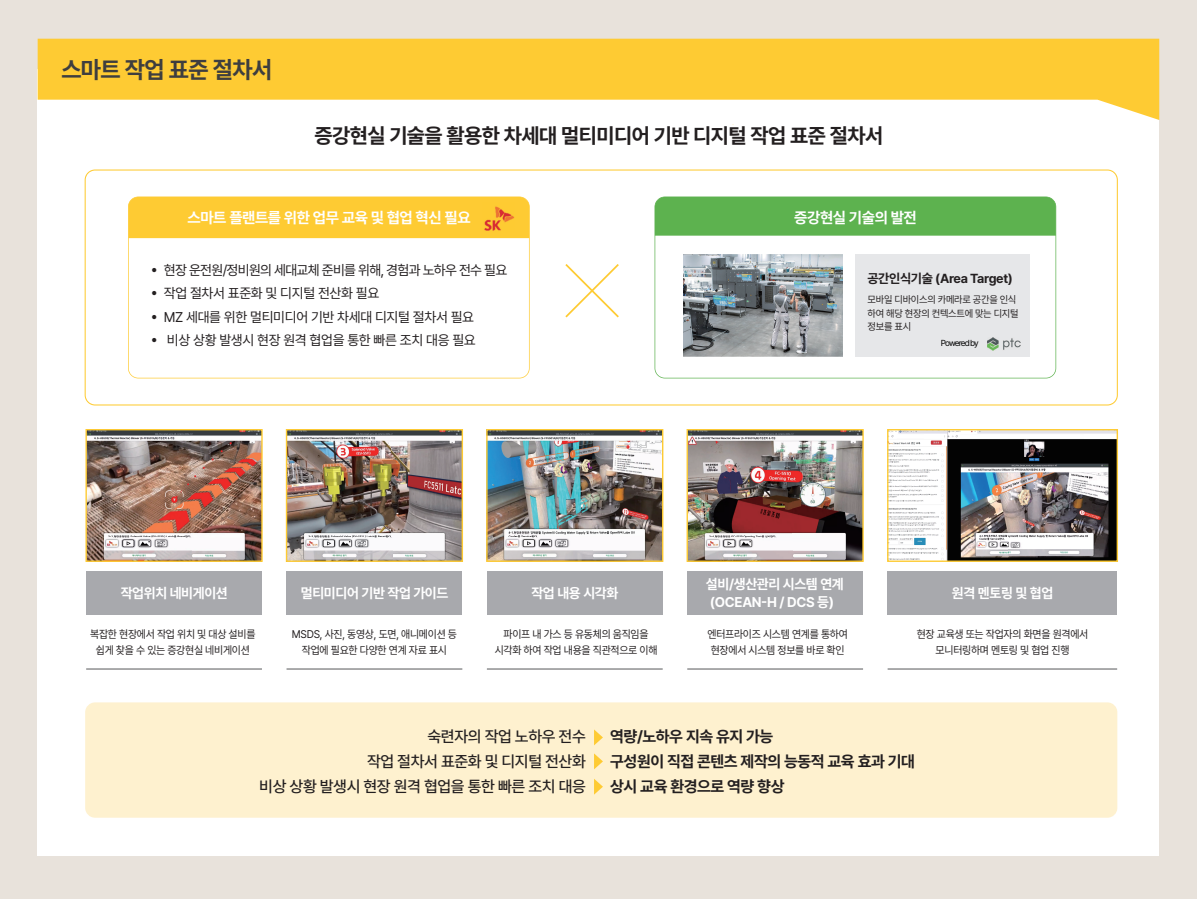
<style>
.page{position:relative;width:1197px;height:899px;background:#e8e2db}
.page>*{position:absolute;margin:0;border:0;box-sizing:border-box;transform-origin:0 0}
.t1{font:700 23.8px "Pretendard";letter-spacing:-.025em;color:#3e3e3f}
.t2{font:700 21px "Pretendard";letter-spacing:-.025em;color:#231f20}
.t3{font:500 15.92px/24.7px "Pretendard";letter-spacing:-.025em;color:#231f20;text-align:right}
.t4{font:700 15.92px/24.7px "Pretendard";letter-spacing:-.025em;color:#231f20}
.t5{font:700 15.33px "Pretendard";letter-spacing:-.025em;color:#fff}
.t6{font:14.04px "Pretendard";letter-spacing:-.025em;color:#231f20}
.t7{font:700 14.04px/17.5px "Pretendard";letter-spacing:-.025em;color:#fff}
.t8{font:14.04px "Pretendard";letter-spacing:-.05em;color:#231f20}
.t9{font:700 13.02px "Pretendard";letter-spacing:-.025em;color:#231f20}
.t10{font:11.09px/16.3px "Pretendard";letter-spacing:-.025em;color:#231f20;text-align:center;scale:.95 1}
.t11{font:10.08px/13.5px "Pretendard";letter-spacing:-.025em;color:#231f20}
.t12{font:8.64px "Pretendard";letter-spacing:-.11em;color:#030303}
</style>
<div class="page">
<div style="left:38px;top:69px;width:1121px;height:787px;background:#fff"></div>
<svg style="left:38px;top:39px;width:1121px;height:81px;fill:#fecb33"></svg>
<svg style="left:85px;top:169px;width:1032px;height:236px"></svg>
<div style="left:85px;top:702px;width:1032px;height:116px;background:#fef1cf;border-radius:10px"></div>
<svg style="left:128px;top:238px;width:401px;height:140px"></svg>
<div style="left:128px;top:197px;width:401px;height:41px;background:#fecb33"></div>
<svg style="left:654px;top:197px;width:402px;height:181px"></svg>
<div style="left:655px;top:197px;width:400px;height:39px;background:#5db24f"></div>
<svg style="left:563px;top:262px;width:57px;height:57px"></svg>
<hr style="left:86px;top:669px;width:176px;height:1px;background:#57585a">
<div style="left:86px;top:571px;width:176px;height:43px;background:#a8a9ad"></div>
<img style="left:87px;top:431px;width:174px;height:129px">
<div style="left:85px;top:429px;width:178px;height:133px;border:1px solid #fecb33"></div>
<hr style="left:286px;top:669px;width:176px;height:1px;background:#57585a">
<div style="left:286px;top:571px;width:176px;height:43px;background:#a8a9ad"></div>
<img style="left:288px;top:431px;width:173px;height:129px">
<div style="left:286px;top:429px;width:177px;height:133px;border:1px solid #fecb33"></div>
<hr style="left:487px;top:669px;width:175px;height:1px;background:#57585a">
<div style="left:487px;top:571px;width:175px;height:43px;background:#a8a9ad"></div>
<img style="left:488px;top:431px;width:173px;height:129px">
<div style="left:486px;top:429px;width:177px;height:133px;border:1px solid #fecb33"></div>
<hr style="left:687px;top:669px;width:176px;height:1px;background:#57585a">
<div style="left:687px;top:571px;width:176px;height:43px;background:#a8a9ad"></div>
<img style="left:688px;top:431px;width:173px;height:129px">
<div style="left:686px;top:429px;width:177px;height:133px;border:1px solid #fecb33"></div>
<hr style="left:887px;top:669px;width:230px;height:1px;background:#57585a">
<div style="left:887px;top:571px;width:230px;height:43px;background:#a8a9ad"></div>
<img style="left:889px;top:431px;width:227px;height:129px">
<div style="left:887px;top:429px;width:231px;height:133px;border:1px solid #fecb33"></div>
<img style="left:683px;top:254px;width:159px;height:103px">
<div style="left:855px;top:254px;width:175px;height:103px;background:#e6e7e9"></div>
<svg style="left:594px;top:729px;width:9px;height:16px"></svg>
<svg style="left:594px;top:753px;width:9px;height:16px"></svg>
<svg style="left:594px;top:779px;width:9px;height:16px"></svg>
<img style="left:988px;top:337px;width:32px;height:13px">
<img style="left:482px;top:203px;width:33px;height:29px">
<h1 class="t1" style="left:61px;top:52px;width:212px">스마트 작업 표준 절차서</h1>
<h2 class="t2" style="left:314px;top:120px;width:570px">증강현실 기술을 활용한 차세대 멀티미디어 기반 디지털 작업 표준 절차서</h2>
<h3 class="t5" style="left:187px;top:206px;width:285px">스마트 플랜트를 위한 업무 교육 및 협업 혁신 필요</h3>
<p class="t8" style="left:151px;top:260px;width:358px">• 현장 운전원/정비원의 세대교체 준비를 위해, 경험과 노하우 전수 필요</p>
<p class="t6" style="left:151px;top:283px;width:230px">• 작업 절차서 표준화 및 디지털 전산화 필요</p>
<p class="t6" style="left:151px;top:307px;width:325px">• MZ 세대를 위한 멀티미디어 기반 차세대 디지털 절차서 필요</p>
<p class="t6" style="left:151px;top:330px;width:326px">• 비상 상황 발생시 현장 원격 협업을 통한 빠른 조치 대응 필요</p>
<h3 class="t5" style="left:794px;top:206px;width:124px">증강현실 기술의 발전</h3>
<p class="t9" style="left:867px;top:269px;width:147px">공간인식기술 (Area Target)</p>
<p class="t11" style="left:867px;top:293px;width:153px">모바일 디바이스의 카메라로 공간을 인식 하여 해당 현장의 컨텍스트에 맞는 디지털 정보를 표시</p>
<p class="t12" style="left:940px;top:337px;width:39px">Poweredby</p>
<p class="t7" style="left:121px;top:584px;width:109px">작업위치 네비게이션</p>
<p class="t10" style="left:90px;top:626px;width:175px">복잡한 현장에서 작업 위치 및 대상 설비를 쉽게 찾을 수 있는 증강현실 네비게이션</p>
<p class="t7" style="left:301px;top:584px;width:149px">멀티미디어 기반 작업 가이드</p>
<p class="t10" style="left:292px;top:626px;width:175px">MSDS, 사진, 동영상, 도면, 애니메이션 등 작업에 필요한 다양한 연계 자료 표시</p>
<p class="t7" style="left:531px;top:584px;width:88px">작업 내용 시각화</p>
<p class="t10" style="left:494px;top:626px;width:173px">파이프 내 가스 등 유동체의 움직임을 시각화 하여 작업 내용을 직관적으로 이해</p>
<p class="t7" style="left:706px;top:575px;width:139px">설비/생산관리 시스템 연계 (OCEAN-H / DCS 등)</p>
<p class="t10" style="left:707px;top:626px;width:149px;text-align:left">엔터프라이즈 시스템 연계를 통하여 현장에서 시스템 정보를 바로 확인</p>
<p class="t7" style="left:952px;top:584px;width:103px">원격 멘토링 및 협업</p>
<p class="t10" style="left:916px;top:626px;width:182px">현장 교육생 또는 작업자의 화면을 원격에서 모니터링하며 멘토링 및 협업 진행</p>
<h3 class="t3" style="left:259px;top:724px;width:328px">숙련자의 작업 노하우 전수<br>작업 절차서 표준화 및 디지털 전산화<br>비상 상황 발생시 현장 원격 협업을 통한 빠른 조치 대응</h3>
<h3 class="t4" style="left:610px;top:724px;width:306px">역량/노하우 지속 유지 가능<br>구성원이 직접 콘텐츠 제작의 능동적 교육 효과 기대 상시 교육 환경으로 역량 향상</h3>
</div>
